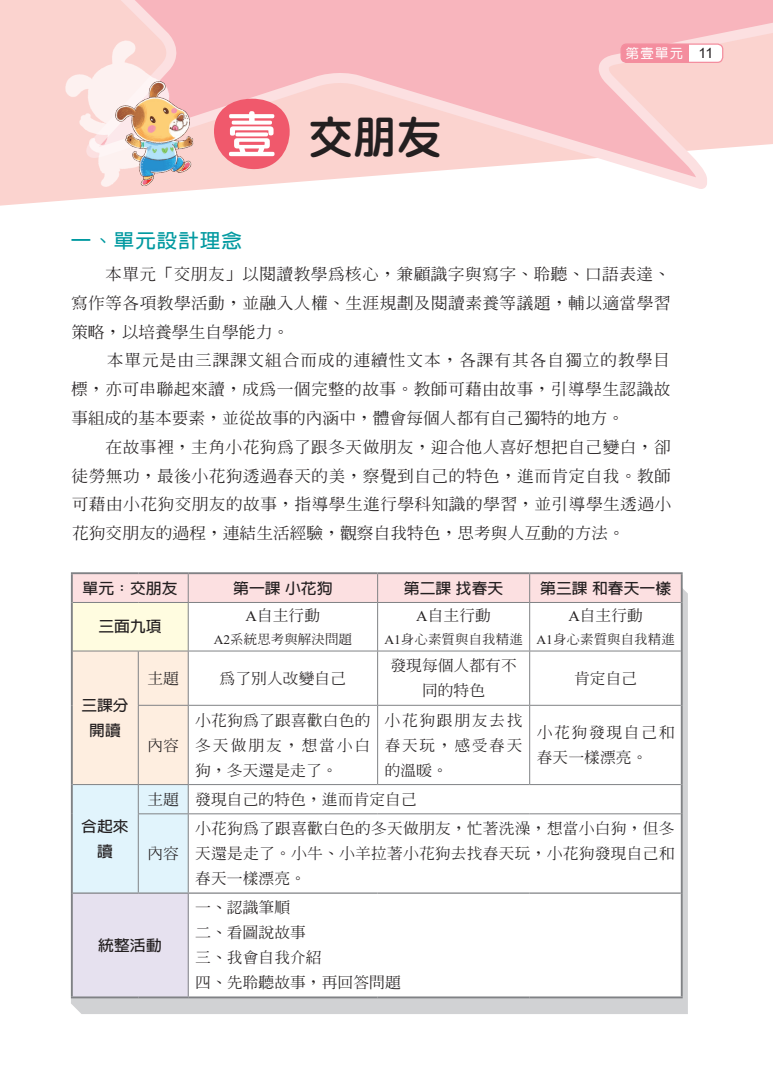
<style>
.page{position:relative;width:773px;height:1085px;background:#fff}
.page>*{position:absolute;margin:0;border:0;box-sizing:border-box;transform-origin:0 0}
.t1{font:44.25px "DF Yuan Std W8";color:#231f20}
.t2{font:700 19.5px "AR Hei B5";letter-spacing:.05em;color:#0099a0;scale:1.05 1}
.t3{font:500 16px/28.8px "AR Ming B5";color:#231f20;text-align:justify;scale:1.05 1}
.t4{font:500 15px/25px "AR Ming B5";color:#231f20;text-align:justify;scale:1.05 1}
.t5{font:700 15px/25px "AR Hei B5";color:#231f20;text-align:center;scale:1.05 1}
.t6{font:500 15px/25px "AR Ming B5";letter-spacing:.1em;color:#231f20;scale:1.05 1}
.t7{font:13.25px "DF Yuan Std W5";color:#fff}
.t8{font:500 12.88px "AR Ming B5";color:#231f20;scale:1.05 1}
.s1{font-size:50.5px;color:#fff}
.s2{font-family:"Arial";font-size:14.12px;color:#231f20}
.s3{font-family:"Times New Roman";font-weight:400}
</style>
<div class="page">
<div style="left:0;top:0;width:106px;height:206px;background:#fbd3cf"></div>
<svg style="left:82px;top:0;width:690px;height:197px;background:#facbce"></svg>
<svg style="left:214px;top:99px;width:75px;height:71px;background:#f2717f"></svg>
<img style="left:65px;top:39px;width:110px;height:148px">
<img style="left:116px;top:81px;width:78px;height:105px">
<svg style="left:71px;top:583px;width:616px;height:430px;background:#cdced0"></svg>
<div style="left:72px;top:602px;width:116px;height:49px;background:#fffce0"></div>
<svg style="left:189px;top:603px;width:491px;height:393px"></svg>
<div style="left:72px;top:893px;width:116px;height:104px;background:#e6e1ef"></div>
<hr style="left:71px;top:572px;width:67px;height:2px;background:#808285">
<hr style="left:71px;top:574px;width:2px;height:28px;background:#808285">
<hr style="left:138px;top:572px;width:50px;height:2px;background:#808285">
<hr style="left:188px;top:572px;width:189px;height:2px;background:#808285">
<hr style="left:377px;top:572px;width:152px;height:2px;background:#808285">
<hr style="left:529px;top:572px;width:153px;height:2px;background:#808285">
<hr style="left:680px;top:574px;width:2px;height:28px;background:#808285">
<hr style="left:71px;top:602px;width:2px;height:49px;background:#808285">
<hr style="left:680px;top:602px;width:2px;height:49px;background:#808285">
<svg style="left:72px;top:573px;width:609px;height:29px;background:#f6dbdc"></svg>
<hr style="left:73px;top:602px;width:65px;height:1px;background:#808285">
<hr style="left:138px;top:602px;width:50px;height:1px;background:#808285">
<hr style="left:188px;top:602px;width:189px;height:1px;background:#808285">
<hr style="left:188px;top:602px;width:1px;height:48px;background:#808285">
<hr style="left:377px;top:602px;width:152px;height:1px;background:#808285">
<hr style="left:377px;top:602px;width:1px;height:48px;background:#808285">
<hr style="left:529px;top:602px;width:151px;height:1px;background:#808285">
<hr style="left:529px;top:602px;width:1px;height:48px;background:#808285">
<hr style="left:73px;top:650px;width:65px;height:1px;background:#808285">
<hr style="left:71px;top:651px;width:2px;height:54px;background:#808285">
<hr style="left:71px;top:705px;width:2px;height:79px;background:#808285">
<hr style="left:138px;top:650px;width:50px;height:1px;background:#808285">
<hr style="left:188px;top:650px;width:189px;height:1px;background:#808285">
<hr style="left:377px;top:650px;width:152px;height:1px;background:#808285">
<hr style="left:377px;top:651px;width:1px;height:53px;background:#808285">
<hr style="left:529px;top:650px;width:151px;height:1px;background:#808285">
<hr style="left:529px;top:651px;width:1px;height:53px;background:#808285">
<hr style="left:680px;top:651px;width:2px;height:54px;background:#808285">
<hr style="left:188px;top:704px;width:189px;height:1px;background:#808285">
<hr style="left:377px;top:704px;width:152px;height:1px;background:#808285">
<hr style="left:377px;top:705px;width:1px;height:79px;background:#808285">
<hr style="left:529px;top:704px;width:151px;height:1px;background:#808285">
<hr style="left:529px;top:705px;width:1px;height:79px;background:#808285">
<hr style="left:680px;top:705px;width:2px;height:79px;background:#808285">
<hr style="left:71px;top:784px;width:2px;height:29px;background:#808285">
<hr style="left:71px;top:813px;width:2px;height:80px;background:#808285">
<hr style="left:71px;top:893px;width:2px;height:103px;background:#808285">
<hr style="left:188px;top:784px;width:189px;height:1px;background:#808285">
<svg style="left:72px;top:651px;width:117px;height:242px;background:#ecece8"></svg>
<hr style="left:377px;top:784px;width:152px;height:1px;background:#808285">
<hr style="left:529px;top:784px;width:151px;height:1px;background:#808285">
<hr style="left:138px;top:813px;width:50px;height:1px;background:#808285">
<hr style="left:138px;top:814px;width:1px;height:78px;background:#808285">
<hr style="left:188px;top:813px;width:189px;height:1px;background:#808285">
<hr style="left:188px;top:814px;width:1px;height:78px;background:#808285">
<hr style="left:377px;top:813px;width:152px;height:1px;background:#808285">
<hr style="left:529px;top:813px;width:151px;height:1px;background:#808285">
<hr style="left:188px;top:893px;width:1px;height:103px;background:#808285">
<hr style="left:680px;top:784px;width:2px;height:29px;background:#808285">
<hr style="left:680px;top:813px;width:2px;height:80px;background:#808285">
<hr style="left:680px;top:893px;width:2px;height:103px;background:#808285">
<hr style="left:71px;top:996px;width:67px;height:2px;background:#808285">
<hr style="left:138px;top:996px;width:50px;height:2px;background:#808285">
<hr style="left:188px;top:996px;width:189px;height:2px;background:#808285">
<hr style="left:377px;top:996px;width:152px;height:2px;background:#808285">
<hr style="left:529px;top:996px;width:153px;height:2px;background:#808285">
<hr style="left:73px;top:892px;width:65px;height:1px;background:#808285">
<hr style="left:138px;top:892px;width:50px;height:1px;background:#808285">
<hr style="left:188px;top:892px;width:189px;height:1px;background:#808285">
<hr style="left:377px;top:892px;width:152px;height:1px;background:#808285">
<hr style="left:529px;top:892px;width:151px;height:1px;background:#808285">
<div style="left:621px;top:44px;width:101px;height:18px;background:#fff;border-radius:5px"></div>
<div style="left:621px;top:44px;width:67px;height:18px;background:#f48d9e"></div>
<div style="left:620px;top:43px;width:103px;height:20px;border:1px solid #f48d9e;border-radius:5px"></div>
<h1 class="t1" style="left:226px;top:113px;width:217px"><span class="s1">壹</span> 交朋友</h1>
<p class="t7" style="left:626px;top:46px;width:89px">第壹單元 <span class="s2">11</span></p>
<p class="t2" style="left:71px;top:230px;width:164px">一、單元設計理念</p>
<p class="t3" style="left:71px;top:260px;width:572px;text-indent:34px">本單元「交朋友」以閱讀教學為核心，兼顧識字與寫字、聆聽、口語表達、寫作等各項教學活動，並融入人權、生涯規劃及閱讀素養等議題，輔以適當學習策略，以培養學生自學能力。</p>
<p class="t3" style="left:71px;top:346px;width:572px;text-indent:36px">本單元是由三課課文組合而成的連續性文本，各課有其各自獨立的教學目標，亦可串聯起來讀，成為一個完整的故事。教師可藉由故事，引導學生認識故事組成的基本要素，並從故事的內涵中，體會每個人都有自己獨特的地方。</p>
<p class="t3" style="left:72px;top:432px;width:572px;text-indent:34px">在故事裡，主角小花狗為了跟冬天做朋友，迎合他人喜好想把自己變白，卻徒勞無功，最後小花狗透過春天的美，察覺到自己的特色，進而肯定自我。教師可藉由小花狗交朋友的故事，指導學生進行學科知識的學習，並引導學生透過小花狗交朋友的過程，連結生活經驗，觀察自我特色，思考與人互動的方法。</p>
<p class="t5" style="left:83px;top:575px;width:92px">單元：交朋友</p>
<p class="t5" style="left:233px;top:575px;width:96px">第一課小花狗</p>
<p class="t5" style="left:404px;top:575px;width:96px">第二課找春天</p>
<p class="t5" style="left:540px;top:575px;width:126px">第三課和春天一樣</p>
<p class="t5" style="left:98px;top:614px;width:62px">三面九項</p>
<p class="t4" style="left:416px;top:602px;width:73px"><span class="s3">A</span>自主行動</p>
<p class="t8" style="left:384px;top:632px;width:133px"><span class="s3">A1</span>身心素質與自我精進</p>
<p class="t4" style="left:568px;top:602px;width:73px"><span class="s3">A</span>自主行動</p>
<p class="t8" style="left:536px;top:632px;width:133px"><span class="s3">A1</span>身心素質與自我精進</p>
<p class="t4" style="left:245px;top:602px;width:73px"><span class="s3">A</span>自主行動</p>
<p class="t8" style="left:214px;top:632px;width:133px"><span class="s3">A2</span>系統思考與解決問題</p>
<p class="t5" style="left:81px;top:692px;width:47px">三課分開讀</p>
<p class="t5" style="left:81px;top:813px;width:47px">合起來讀</p>
<p class="t4" style="left:147px;top:665px;width:32px">主題</p>
<p class="t4" style="left:219px;top:665px;width:122px">為了別人改變自己</p>
<p class="t4" style="left:390px;top:653px;width:122px;text-align:center">發現每個人都有不同的特色</p>
<p class="t4" style="left:147px;top:732px;width:32px">內容</p>
<p class="t4" style="left:195px;top:707px;width:168px">小花狗為了跟喜歡白色的冬天做朋友，想當小白狗，冬天還是走了。</p>
<p class="t4" style="left:384px;top:707px;width:133px">小花狗跟朋友去找春天玩，感受春天的溫暖。</p>
<p class="t4" style="left:574px;top:665px;width:62px">肯定自己</p>
<p class="t6" style="left:536px;top:719px;width:133px">小花狗發現自己和春天一樣漂亮。</p>
<p class="t4" style="left:147px;top:786px;width:258px">主題 發現自己的特色，進而肯定自己</p>
<p class="t4" style="left:147px;top:840px;width:32px">內容</p>
<p class="t4" style="left:195px;top:815px;width:458px">小花狗為了跟喜歡白色的冬天做朋友，忙著洗澡，想當小白狗，但冬天還是走了。小牛、小羊拉著小花狗去找春天玩，小花狗發現自己和春天一樣漂亮。</p>
<p class="t5" style="left:98px;top:932px;width:62px">統整活動</p>
<p class="t4" style="left:195px;top:895px;width:197px;text-align:left">一、認識筆順<br>二、看圖說故事<br>三、我會自我介紹<br>四、先聆聽故事，再回答問題</p>
</div>
